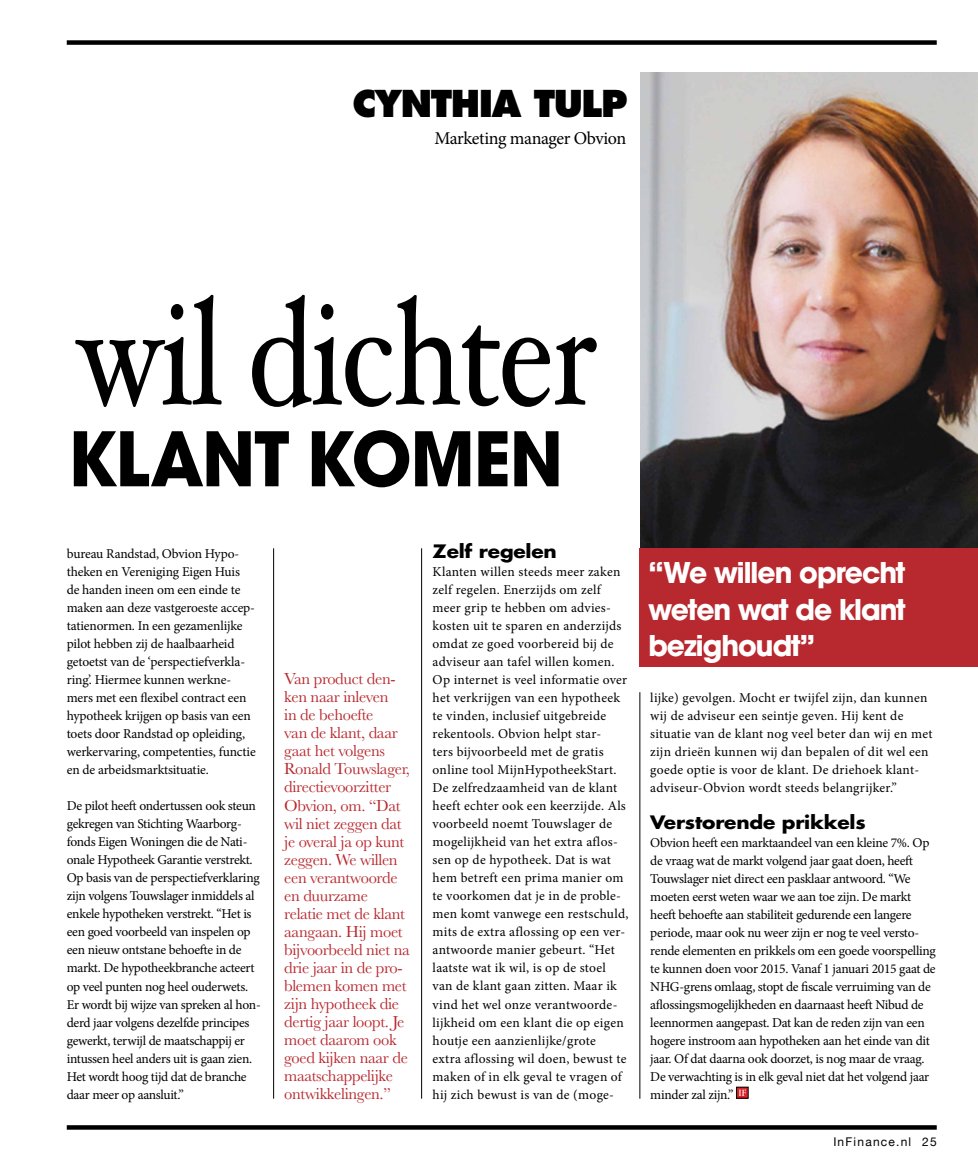
<style>
.page{position:relative;width:978px;height:1170px;background:#fff}
.page>*{position:absolute;margin:0;border:0;box-sizing:border-box;transform-origin:0 0}
.t1{font:150px "Hoefler Text";letter-spacing:-.02em;color:#000;scale:.8 1}
.t2{font:700 82.5px "Avant Garde Gothic Itc T";letter-spacing:-.01em;color:#000;scale:.95 1}
.t3{font:800 36px "Futura";color:#000}
.t4{font:700 31.5px/36px "Avant Garde Gothic Itc T";letter-spacing:-.04em;color:#fff;text-align:justify}
.t5{font:700 18px "Futura";letter-spacing:-.01em;color:#000;scale:1.12 1}
.t6{font:18px "Minion Pro";letter-spacing:-.025em;color:#000}
.t7{font:16.5px/18px "Baskerville";letter-spacing:-.02em;color:#b8292f}
.t8{font:13.5px/18px "Minion Pro";letter-spacing:-.01em;color:#000}
.t9{font:13.5px/18px "Minion Pro";letter-spacing:.02em;color:#000}
.t10{font:12px "Helvetica Neue";color:#000}
</style>
<div class="page">
<div style="left:67px;top:40px;width:870px;height:5px;background:#000"></div>
<svg style="left:67px;top:1125px;width:870px;height:4px;background:#0c0c0c"></svg>
<img style="left:640px;top:72px;width:338px;height:476px">
<hr style="left:273px;top:548px;width:1px;height:550px;background:#000">
<hr style="left:639px;top:692px;width:1px;height:406px;background:#000">
<hr style="left:421px;top:548px;width:1px;height:550px;background:#000">
<div style="left:640px;top:548px;width:338px;height:118px;background:#b8292f"></div>
<svg style="left:738px;top:1088px;width:9px;height:8px"></svg>
<svg style="left:739px;top:1089px;width:7px;height:6px"></svg>
<h3 class="t3" style="left:352px;top:81px;width:276px">CYNTHIA TULP</h3>
<h3 class="t6" style="left:434px;top:126px;width:193px">Marketing manager Obvion</h3>
<h1 class="t1" style="left:78px;top:264px;width:649px">wil dichter</h1>
<h2 class="t2" style="left:69px;top:408px;width:521px">klant komen</h2>
<p class="t8" style="left:67px;top:545px;width:191px">bureau Randstad, Obvion Hypo&shy;theken en Vereniging Eigen Huis de handen ineen om een einde te maken aan deze vastgeroeste accep&shy;tatienormen. In een gezamenlijke pilot hebben zij de haalbaarheid getoetst van de ‘perspectiefverkla&shy;ring’. Hiermee kunnen werkne&shy;mers met een flexibel contract een hypotheek krijgen op basis van een toets door Randstad op opleiding, werkervaring, competenties, functie en de arbeidsmarktsituatie.</p>
<p class="t8" style="left:67px;top:797px;width:196px">De pilot heeft ondertussen ook steun gekregen van Stichting Waarborg&shy;fonds Eigen Woningen die de Nati&shy;onale Hypotheek Garantie verstrekt.<br>Op basis van de perspectiefverklaring zijn volgens Touwslager inmiddels al enkele hypotheken verstrekt. “Het is een goed voorbeeld van inspelen op een nieuw ontstane behoefte in de markt. De hypotheekbranche acteert op veel punten nog heel ouderwets.<br>Er wordt bij wijze van spreken al hon&shy;derd jaar volgens dezelfde principes gewerkt, terwijl de maatschappij er intussen heel anders uit is gaan zien.<br>Het wordt hoog tijd dat de branche daar meer op aansluit.”</p>
<p class="t7" style="left:284px;top:670px;width:127px">Van product den&shy;ken naar inleven<br>in de behoefte<br>van de klant, daar gaat het volgens<br>Ronald Touwslager, directievoorzitter<br>Obvion, om. “Dat wil niet zeggen dat je overal ja op kunt zeggen. We willen een verantwoorde en duurzame relatie met de klant aangaan. Hij moet bijvoorbeeld niet na drie jaar in de pro&shy;blemen komen met zijn hypotheek die dertig jaar loopt. Je moet daarom ook goed kijken naar de maatschappelijke ontwikkelingen.”</p>
<h3 class="t5" style="left:433px;top:539px;width:112px">Zelf regelen</h3>
<p class="t9" style="left:433px;top:563px;width:197px">Klanten willen steeds meer zaken zelf regelen. Enerzijds om zelf meer grip te hebben om advies&shy;kosten uit te sparen en anderzijds omdat ze goed voorbereid bij de adviseur aan tafel willen komen.<br>Op internet is veel informatie over het verkrijgen van een hypotheek te vinden, inclusief uitgebreide rekentools. Obvion helpt star-<br>ters bijvoorbeeld met de gratis online tool MijnHypotheekStart.<br>De zelfredzaamheid van de klant heeft echter ook een keerzijde. Als voorbeeld noemt Touwslager de mogelijkheid van het extra aflos&shy;sen op de hypotheek. Dat is wat hem betreft een prima manier om te voorkomen dat je in de proble&shy;men komt vanwege een restschuld, mits de extra aflossing op een ver&shy;antwoorde manier gebeurt. “Het laatste wat ik wil, is op de stoel van de klant gaan zitten. Maar ik vind het wel onze verantwoorde&shy;lijkheid om een klant die op eigen houtje een aanzienlijke/grote<br>extra aflossing wil doen, bewust te maken of in elk geval te vragen of hij zich bewust is van de (moge-</p>
<h3 class="t4" style="left:648px;top:554px;width:259px">“We willen oprecht weten wat de klant bezighoudt”</h3>
<p class="t9" style="left:650px;top:689px;width:284px">lijke) gevolgen. Mocht er twijfel zijn, dan kunnen wij de adviseur een seintje geven. Hij kent de situatie van de klant nog veel beter dan wij en met zijn drieën kunnen wij dan bepalen of dit wel een goede optie is voor de klant. De driehoek klant&shy;adviseur-Obvion wordt steeds belangrijker.”</p>
<h3 class="t5" style="left:650px;top:809px;width:194px">Verstorende prikkels</h3>
<p class="t8" style="left:650px;top:833px;width:287px">Obvion heeft een marktaandeel van een kleine 7%. Op de vraag wat de markt volgend jaar gaat doen, heeft Touwslager niet direct een pasklaar antwoord. “We moeten eerst weten waar we aan toe zijn. De markt heeft behoefte aan stabiliteit gedurende een langere periode, maar ook nu weer zijn er nog te veel versto&shy;rende elementen en prikkels om een goede voorspelling te kunnen doen voor 2015. Vanaf 1 januari 2015 gaat de NHG-grens omlaag, stopt de fiscale verruiming van de aflossingsmogelijkheden en daarnaast heeft Nibud de leennormen aangepast. Dat kan de reden zijn van een hogere instroom aan hypotheken aan het einde van dit jaar. Of dat daarna ook doorzet, is nog maar de vraag.<br>De verwachting is in elk geval niet dat het volgend jaar minder zal zijn.”</p>
<p class="t10" style="left:833px;top:1132px;width:105px">I nFinance.nl 25</p>
</div>
